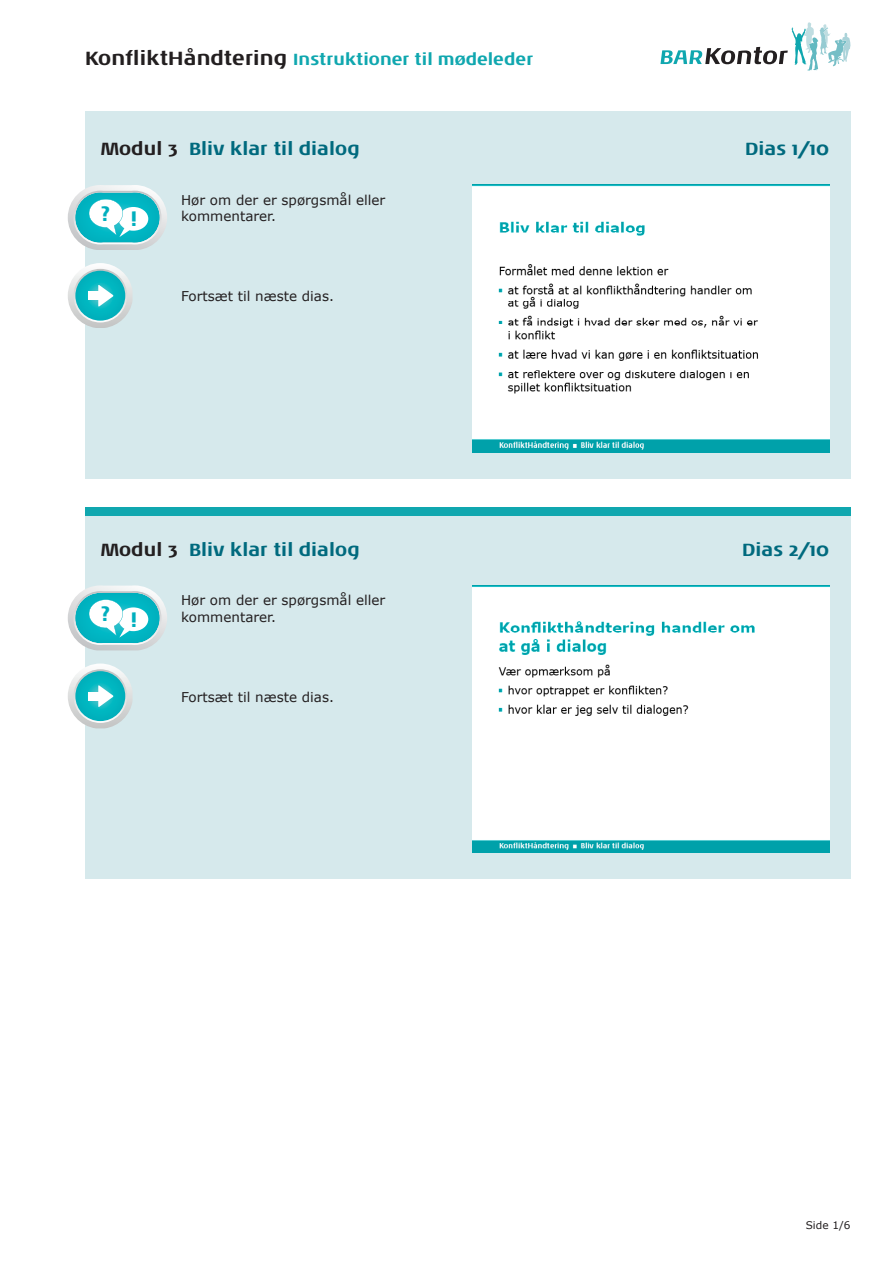
<style>
.page{position:relative;width:893px;height:1263px;background:#fff}
.page>*{position:absolute;margin:0;border:0;box-sizing:border-box;transform-origin:0 0}
.t1{font:700 21.3px "Noa LT Std";color:#00afbe}
.t2{font:700 18px "Noa LT Std";color:#006a7e}
.t3{font:700 16.5px "Noa LT Std";color:#10a7af}
.t4{font:13.5px/16.5px "Verdana";color:#231f20}
.Svar{font:10.5px "Verdana";color:#231f20}
.s1{font-size:19.5px;color:#231f20}
.s2{color:#231f20}
</style>
<div class="page">
<div style="left:85px;top:111px;width:765px;height:367px;background:#d6e9ec"></div>
<div style="left:85px;top:512px;width:765px;height:367px;background:#d6e9ec"></div>
<svg style="left:660px;top:22px;width:190px;height:49px"></svg>
<div style="left:85px;top:507px;width:765px;height:9px;background:#10a7af"></div>
<img style="left:473px;top:185px;width:356px;height:267px">
<img style="left:473px;top:585px;width:356px;height:268px">
<svg style="left:68px;top:263px;width:64px;height:65px"></svg>
<div style="left:89px;top:291px;width:15px;height:9px;background:#fff"></div>
<svg style="left:68px;top:663px;width:64px;height:65px"></svg>
<div style="left:89px;top:692px;width:15px;height:8px;background:#fff"></div>
<svg style="left:68px;top:185px;width:99px;height:65px"></svg>
<svg style="left:68px;top:585px;width:99px;height:65px"></svg>
<p class="t3" style="left:85px;top:49px;width:450px"><span class="s1">KonfliktHåndtering</span> Instruktioner til mødeleder</p>
<p class="t2" style="left:100px;top:138px;width:261px"><span class="s2">Modul 3</span> Bliv klar til dialog</p>
<p class="t2" style="left:745px;top:138px;width:85px">Dias 1/10</p>
<h1 class="t1" style="left:100px;top:203px;width:39px">? !</h1>
<p class="t4" style="left:181px;top:192px;width:206px">Hør om der er spørgsmål eller kommentarer.</p>
<p class="t4" style="left:181px;top:288px;width:154px">Fortsæt til næste dias.</p>
<p class="t2" style="left:100px;top:538px;width:261px"><span class="s2">Modul 3</span> Bliv klar til dialog</p>
<p class="t2" style="left:742px;top:538px;width:88px">Dias 2/10</p>
<h1 class="t1" style="left:100px;top:603px;width:39px">? !</h1>
<p class="t4" style="left:181px;top:592px;width:206px">Hør om der er spørgsmål eller kommentarer.</p>
<p class="t4" style="left:181px;top:688px;width:154px">Fortsæt til næste dias.</p>
<p class="Svar" style="left:806px;top:1217px;width:46px">Side 1/6</p>
</div>
